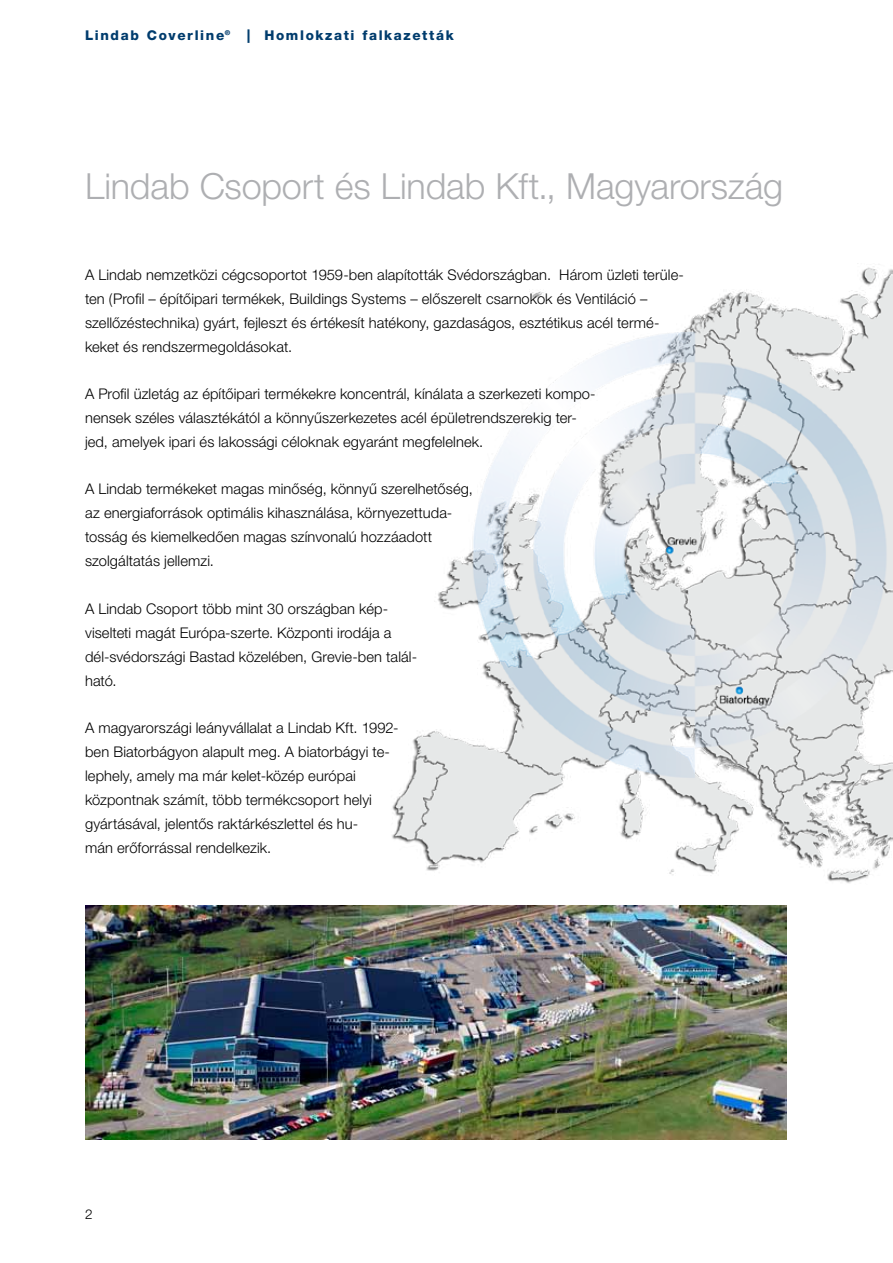
<style>
.page{position:relative;width:893px;height:1263px;background:#fff}
.page>*{position:absolute;margin:0;border:0;box-sizing:border-box;transform-origin:0 0}
.t1{font:300 36px "Helvetica Neue CE";letter-spacing:-.005em;color:#aeafb2}
.t2{font:300 14.7px/24px "Helvetica Neue CE";letter-spacing:.005em;color:#000}
.t3{font:800 13.5px "Helvetica Neue CE";letter-spacing:.12em;color:#003c6d}
.t4{font:300 13.5px "Helvetica Neue CE";color:#000}
</style>
<div class="page">
<img style="left:383px;top:266px;width:510px;height:649px">
<img style="left:85px;top:906px;width:701px;height:234px">
<p class="t3" style="left:85px;top:27px;width:370px">Lindab Coverline® | Homlokzati falkazetták</p>
<h1 class="t1" style="left:85px;top:164px;width:700px">Lindab Csoport és Lindab Kft., Magyarország</h1>
<p class="t2" style="left:85px;top:262px;width:600px">A Lindab nemzetközi cégcsoportot 1959-ben alapították Svédországban. Három üzleti terüle&shy;ten (Profil – építőipari termékek, Buildings Systems – előszerelt csarnokok és Ventiláció – szellőzéstechnika) gyárt, fejleszt és értékesít hatékony, gazdaságos, esztétikus acél termé&shy;keket és rendszermegoldásokat.</p>
<p class="t2" style="left:85px;top:382px;width:512px">A Profil üzletág az építőipari termékekre koncentrál, kínálata a szerkezeti kompo&shy;nensek széles választékától a könnyűszerkezetes acél épületrendszerekig ter&shy;jed, amelyek ipari és lakossági céloknak egyaránt megfelelnek.</p>
<p class="t2" style="left:85px;top:477px;width:389px">A Lindab termékeket magas minőség, könnyű szerelhetőség, az energiaforrások optimális kihasználása, környezettuda&shy;tosság és kiemelkedően magas színvonalú hozzáadott szolgáltatás jellemzi.</p>
<p class="t2" style="left:85px;top:597px;width:334px">A Lindab Csoport több mint 30 országban kép&shy;viselteti magát Európa-szerte. Központi irodája a dél-svédországi Bastad közelében, Grevie-ben talál&shy;ható.</p>
<p class="t2" style="left:85px;top:716px;width:315px">A magyarországi leányvállalat a Lindab Kft. 1992- ben Biatorbágyon alapult meg. A biatorbágyi te&shy;lephely, amely ma már kelet-közép európai központnak számít, több termékcsoport helyi gyártásával, jelentős raktárkészlettel és hu-<br>mán erőforrással rendelkezik.</p>
<p class="t4" style="left:85px;top:1206px;width:9px">2</p>
</div>
